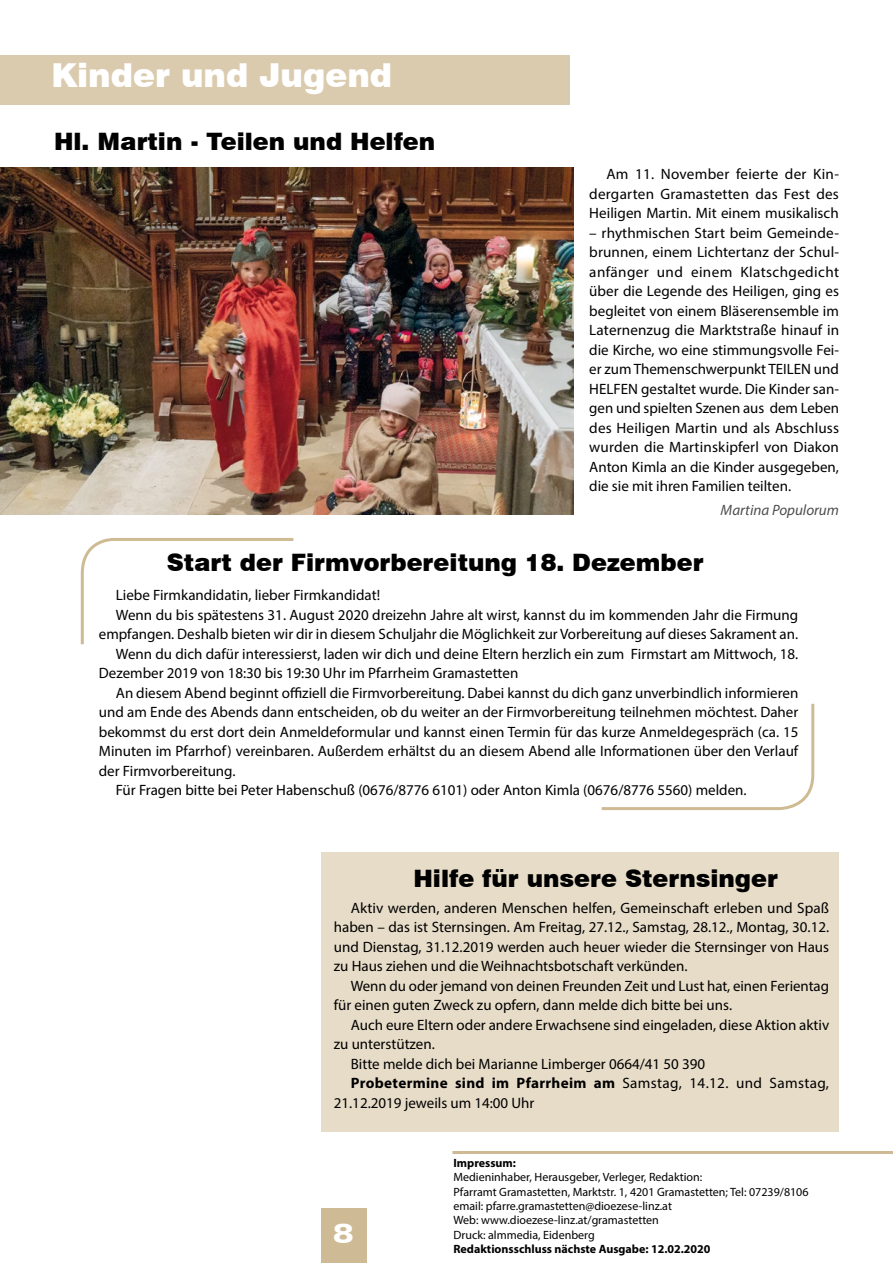
<style>
.page{position:relative;width:893px;height:1263px;background:#fff}
.page>*{position:absolute;margin:0;border:0;box-sizing:border-box;transform-origin:0 0}
.t1{font:900 33px "Swiss 721 BT";color:#fff}
.t2{font:900 expanded 27px "Zurich BT";color:#fff}
.t3{font:900 24px "Swiss 721 BT";color:#000}
.t4{font:15px/19.5px "Myriad Pro";color:#000;text-align:justify}
.t5{font:700 15px "Myriad Pro";letter-spacing:.02em;color:#000}
.t6{font:italic 15px "Myriad Pro";color:#4d4d4d}
.t7{font:12px/14.4px "Myriad Pro";color:#000}
.t8{font:700 12px "Myriad Pro";color:#000}
.s1{font-weight:400}
</style>
<div class="page">
<img style="left:0;top:168px;width:573px;height:346px">
<div style="left:322px;top:1209px;width:45px;height:54px;background:#cebb95"></div>
<div style="left:0;top:55px;width:570px;height:49px;background:#dbcbae"></div>
<hr style="left:452px;top:1151px;width:441px;height:3px;background:#cebb95">
<div style="left:322px;top:853px;width:517px;height:279px;background:#e7dcc8"></div>
<svg style="left:80px;top:538px;width:214px;height:107px"></svg>
<svg style="left:601px;top:703px;width:214px;height:108px"></svg>
<h1 class="t1" style="left:51px;top:56px;width:342px">Kinder und Jugend</h1>
<h3 class="t3" style="left:54px;top:127px;width:383px">Hl. Martin - Teilen und Helfen</h3>
<p class="t4" style="left:589px;top:164px;width:251px;text-indent:17px">Am 11. November feierte der Kin&shy;dergarten Gramastetten das Fest des Heiligen Martin. Mit einem musikalisch</p>
<p class="t4" style="left:589px;top:223px;width:251px">– rhythmischen Start beim Gemeinde&shy;brunnen, einem Lichtertanz der Schul&shy;anfänger und einem Klatschgedicht über die Legende des Heiligen, ging es begleitet von einem Bläserensemble im Laternenzug die Marktstraße hinauf in die Kirche, wo eine stimmungsvolle Fei&shy;er zum Themenschwerpunkt TEILEN und HELFEN gestaltet wurde. Die Kinder san&shy;gen und spielten Szenen aus dem Leben des Heiligen Martin und als Abschluss wurden die Martinskipferl von Diakon Anton Kimla an die Kinder ausgegeben, die sie mit ihren Familien teilten.</p>
<p class="t6" style="left:721px;top:501px;width:120px">Martina Populorum</p>
<h3 class="t3" style="left:167px;top:548px;width:538px">Start der Firmvorbereitung 18. Dezember</h3>
<p class="t4" style="left:116px;top:585px;width:266px">Liebe Firmkandidatin, lieber Firmkandidat!</p>
<p class="t4" style="left:116px;top:605px;width:684px">Wenn du bis spätestens 31. August 2020 dreizehn Jahre alt wirst, kannst du im kommenden Jahr die Firmung</p>
<p class="t4" style="left:99px;top:624px;width:701px">empfangen. Deshalb bieten wir dir in diesem Schuljahr die Möglichkeit zur Vorbereitung auf dieses Sakrament an.</p>
<p class="t4" style="left:116px;top:644px;width:684px">Wenn du dich dafür interessierst, laden wir dich und deine Eltern herzlich ein zum Firmstart am Mittwoch, 18.</p>
<p class="t4" style="left:99px;top:663px;width:421px">Dezember 2019 von 18:30 bis 19:30 Uhr im Pfarrheim Gramastetten</p>
<p class="t4" style="left:116px;top:683px;width:684px">An diesem Abend beginnt offiziell die Firmvorbereitung. Dabei kannst du dich ganz unverbindlich informieren</p>
<p class="t4" style="left:99px;top:702px;width:701px">und am Ende des Abends dann entscheiden, ob du weiter an der Firmvorbereitung teilnehmen möchtest. Daher</p>
<p class="t4" style="left:99px;top:722px;width:701px">bekommst du erst dort dein Anmeldeformular und kannst einen Termin für das kurze Anmeldegespräch (ca. 15</p>
<p class="t4" style="left:99px;top:741px;width:701px">Minuten im Pfarrhof) vereinbaren. Außerdem erhältst du an diesem Abend alle Informationen über den Verlauf</p>
<p class="t4" style="left:99px;top:761px;width:138px">der Firmvorbereitung.</p>
<p class="t4" style="left:116px;top:780px;width:632px">Für Fragen bitte bei Peter Habenschuß (0676/8776 6101) oder Anton Kimla (0676/8776 5560) melden.</p>
<h3 class="t3" style="left:413px;top:863px;width:366px">Hilfe für unsere Sternsinger</h3>
<p class="t4" style="left:334px;top:898px;width:497px;text-indent:17px">Aktiv werden, anderen Menschen helfen, Gemeinschaft erleben und Spaß haben – das ist Sternsingen. Am Freitag, 27.12., Samstag, 28.12., Montag, 30.12. und Dienstag, 31.12.2019 werden auch heuer wieder die Sternsinger von Haus zu Haus ziehen und die Weihnachtsbotschaft verkünden.</p>
<p class="t4" style="left:334px;top:976px;width:497px;text-indent:17px">Wenn du oder jemand von deinen Freunden Zeit und Lust hat, einen Ferientag für einen guten Zweck zu opfern, dann melde dich bitte bei uns.</p>
<p class="t4" style="left:351px;top:1015px;width:480px">Auch eure Eltern oder andere Erwachsene sind eingeladen, diese Aktion aktiv</p>
<p class="t4" style="left:334px;top:1034px;width:103px">zu unterstützen.</p>
<p class="t4" style="left:351px;top:1054px;width:356px">Bitte melde dich bei Marianne Limberger 0664/41 50 390</p>
<p class="t5" style="left:351px;top:1073px;width:480px">Probetermine sind im Pfarrheim am <span class="s1">Samstag, 14.12. und Samstag,</span></p>
<p class="t4" style="left:334px;top:1093px;width:202px">21.12.2019 jeweils um 14:00 Uhr</p>
<h2 class="t2" style="left:333px;top:1217px;width:22px">8</h2>
<p class="t8" style="left:453px;top:1155px;width:64px">Impressum:</p>
<p class="t7" style="left:453px;top:1170px;width:357px">Medieninhaber, Herausgeber, Verleger, Redaktion:<br>Pfarramt Gramastetten, Marktstr. 1, 4201 Gramastetten; Tel: 07239/8106 email: pfarre.gramastetten@dioezese-linz.at<br>Web: www.dioezese-linz.at/gramastetten<br>Druck: almmedia, Eidenberg</p>
<p class="t8" style="left:453px;top:1241px;width:259px">Redaktionsschluss nächste Ausgabe: 12.02.2020</p>
</div>
